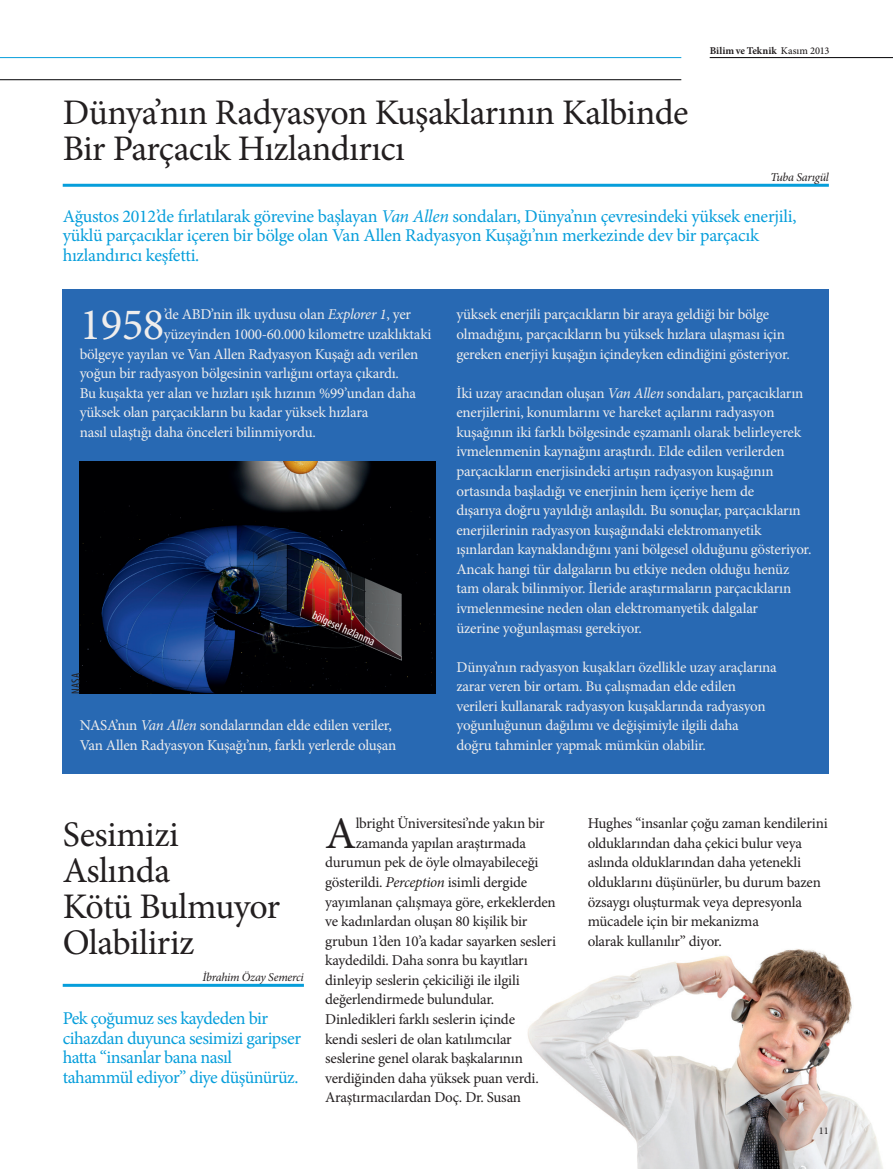
<style>
.page{position:relative;width:893px;height:1169px;background:#fff}
.page>*{position:absolute;margin:0;border:0;box-sizing:border-box;transform-origin:0 0}
.t1{font:45.15px "Minion Pro";color:#efedec}
.t2{font:45.15px "Minion Pro";color:#231f20}
.t3{font:36px/36px "Minion Pro";letter-spacing:-.015em;color:#231f20}
.t4{font:18px/19.5px "Minion Pro";letter-spacing:-.02em;color:#069edb}
.t5{font:15px/19.5px "Minion Pro";letter-spacing:-.015em;color:#efedec}
.t6{font:15px/19.5px "Minion Pro";letter-spacing:-.015em;color:#231f20}
.t7{font:italic 12px "Minion Pro";letter-spacing:-.025em;color:#231f20}
.t8{font:condensed 12px "Myriad Pro";color:#fff}
.t9{font:condensed 12px "Myriad Pro";color:#231f20}
.t10{font:700 10.35px "Minion Pro";letter-spacing:.005em;color:#231f20}
.t11{font:10.35px "Minion Pro";color:#231f20}
.s1{font-weight:500}
.s2{font-style:italic}
</style>
<div class="page">
<hr style="left:709px;top:57px;width:183px;height:1px;background:#000103">
<img style="left:528px;top:949px;width:355px;height:219px">
<hr style="left:0;top:79px;width:681px;height:1px;background:#000103">
<hr style="left:0;top:57px;width:681px;height:1px;background:#069edb">
<hr style="left:63px;top:983px;width:241px;height:3px;background:#069edb">
<div style="left:63px;top:289px;width:765px;height:484px;background:#2869b3"></div>
<hr style="left:63px;top:184px;width:765px;height:3px;background:#069edb">
<img style="left:80px;top:462px;width:355px;height:231px">
<h2 class="t3" style="left:63px;top:94px;width:627px">Dünya’nın Radyasyon Kuşaklarının Kalbinde<br>Bir Parçacık Hızlandırıcı</h2>
<p class="t10" style="left:709px;top:43px;width:121px">Bilim ve Teknik <span class="s1">Kasım 2013</span></p>
<p class="t7" style="left:770px;top:169px;width:60px">Tuba Sarıgül</p>
<p class="t4" style="left:63px;top:206px;width:734px">Ağustos 2012’de fırlatılarak görevine başlayan <span class="s2">Van Allen</span> sondaları, Dünya’nın çevresindeki yüksek enerjili, yüklü parçacıklar içeren bir bölge olan Van Allen Radyasyon Kuşağı’nın merkezinde dev bir parçacık hızlandırıcı keşfetti.</p>
<h1 class="t1" style="left:80px;top:294px;width:86px">1958</h1>
<p class="t5" style="left:164px;top:305px;width:249px">’de ABD’nin ilk uydusu olan <span class="s2">Explorer 1</span>, yer</p>
<p class="t5" style="left:164px;top:324px;width:269px">yüzeyinden 1000-60.000 kilometre uzaklıktaki</p>
<p class="t5" style="left:80px;top:344px;width:340px">bölgeye yayılan ve Van Allen Radyasyon Kuşağı adı verilen</p>
<p class="t5" style="left:80px;top:364px;width:320px">yoğun bir radyasyon bölgesinin varlığını ortaya çıkardı.</p>
<p class="t5" style="left:80px;top:383px;width:338px">Bu kuşakta yer alan ve hızları ışık hızının %99’undan daha</p>
<p class="t5" style="left:80px;top:403px;width:290px">yüksek olan parçacıkların bu kadar yüksek hızlara</p>
<p class="t5" style="left:80px;top:422px;width:237px">nasıl ulaştığı daha önceleri bilinmiyordu.</p>
<p class="t9" style="left:68px;top:693px;width:22px;rotate:-90deg">NASA</p>
<p class="t8" style="left:316px;top:608px;width:69px;rotate:24deg">bölgesel hızlanma</p>
<p class="t5" style="left:80px;top:716px;width:318px">NASA’nın <span class="s2">Van Allen</span> sondalarından elde edilen veriler,<br>Van Allen Radyasyon Kuşağı’nın, farklı yerlerde oluşan</p>
<p class="t5" style="left:456px;top:305px;width:335px">yüksek enerjili parçacıkların bir araya geldiği bir bölge olmadığını, parçacıkların bu yüksek hızlara ulaşması için gereken enerjiyi kuşağın içindeyken edindiğini gösteriyor.</p>
<p class="t5" style="left:456px;top:383px;width:356px">İki uzay aracından oluşan <span class="s2">Van Allen</span> sondaları, parçacıkların enerjilerini, konumlarını ve hareket açılarını radyasyon kuşağının iki farklı bölgesinde eşzamanlı olarak belirleyerek ivmelenmenin kaynağını araştırdı. Elde edilen verilerden parçacıkların enerjisindeki artışın radyasyon kuşağının ortasında başladığı ve enerjinin hem içeriye hem de<br>dışarıya doğru yayıldığı anlaşıldı. Bu sonuçlar, parçacıkların enerjilerinin radyasyon kuşağındaki elektromanyetik ışınlardan kaynaklandığını yani bölgesel olduğunu gösteriyor.<br>Ancak hangi tür dalgaların bu etkiye neden olduğu henüz tam olarak bilinmiyor. İleride araştırmaların parçacıkların ivmelenmesine neden olan elektromanyetik dalgalar<br>üzerine yoğunlaşması gerekiyor.</p>
<p class="t5" style="left:456px;top:657px;width:322px">Dünya’nın radyasyon kuşakları özellikle uzay araçlarına zarar veren bir ortam. Bu çalışmadan elde edilen verileri kullanarak radyasyon kuşaklarında radyasyon yoğunluğunun dağılımı ve değişimiyle ilgili daha doğru tahminler yapmak mümkün olabilir.</p>
<h2 class="t3" style="left:63px;top:816px;width:219px">Sesimizi<br>Aslında<br>Kötü Bulmuyor<br>Olabiliriz</h2>
<p class="t7" style="left:202px;top:968px;width:103px">İbrahim Özay Semerci</p>
<p class="t4" style="left:63px;top:1008px;width:240px">Pek çoğumuz ses kaydeden bir cihazdan duyunca sesimizi garipser hatta “insanlar bana nasıl tahammül ediyor” diye düşünürüz.</p>
<h1 class="t2" style="left:325px;top:803px;width:33px">A</h1>
<p class="t6" style="left:355px;top:813px;width:190px">lbright Üniversitesi’nde yakın bir</p>
<p class="t6" style="left:355px;top:833px;width:172px">zamanda yapılan araştırmada</p>
<p class="t6" style="left:325px;top:852px;width:215px">durumun pek de öyle olmayabileceği</p>
<p class="t6" style="left:325px;top:872px;width:203px">gösterildi. <span class="s2">Perception</span> isimli dergide</p>
<p class="t6" style="left:325px;top:892px;width:232px">yayımlanan çalışmaya göre, erkeklerden</p>
<p class="t6" style="left:325px;top:911px;width:204px">ve kadınlardan oluşan 80 kişilik bir</p>
<p class="t6" style="left:325px;top:931px;width:232px">grubun 1’den 10’a kadar sayarken sesleri</p>
<p class="t6" style="left:325px;top:950px;width:204px">kaydedildi. Daha sonra bu kayıtları</p>
<p class="t6" style="left:325px;top:970px;width:196px">dinleyip seslerin çekiciliği ile ilgili</p>
<p class="t6" style="left:325px;top:989px;width:170px">değerlendirmede bulundular.</p>
<p class="t6" style="left:325px;top:1009px;width:191px">Dinledikleri farklı seslerin içinde</p>
<p class="t6" style="left:325px;top:1029px;width:188px">kendi sesleri de olan katılımcılar</p>
<p class="t6" style="left:325px;top:1048px;width:199px">seslerine genel olarak başkalarının</p>
<p class="t6" style="left:325px;top:1068px;width:215px">verdiğinden daha yüksek puan verdi.</p>
<p class="t6" style="left:325px;top:1087px;width:197px">Araştırmacılardan Doç. Dr. Susan</p>
<p class="t6" style="left:587px;top:813px;width:241px">Hughes “insanlar çoğu zaman kendilerini olduklarından daha çekici bulur veya aslında olduklarından daha yetenekli olduklarını düşünürler, bu durum bazen özsaygı oluşturmak veya depresyonla mücadele için bir mekanizma<br>olarak kullanılır” diyor.</p>
<p class="t11" style="left:818px;top:1123px;width:11px">11</p>
</div>
